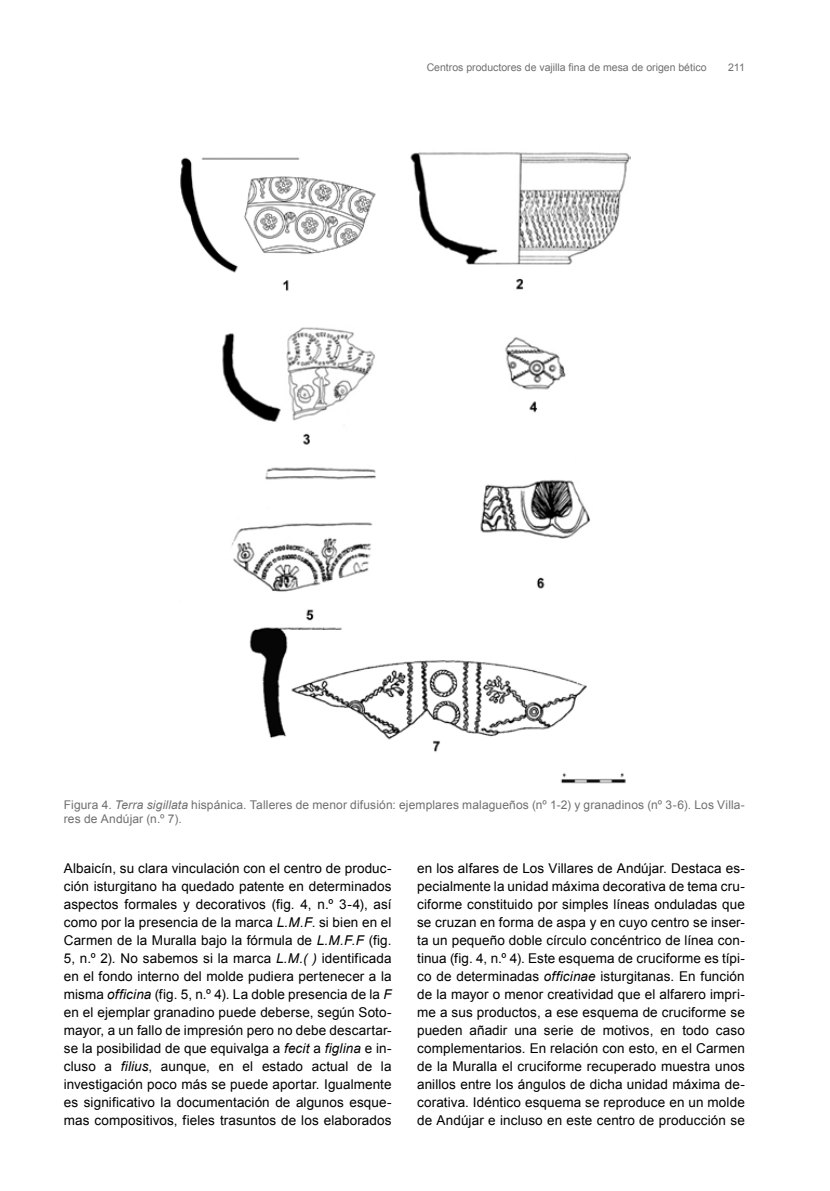
<style>
.page{position:relative;width:830px;height:1191px;background:#fff}
.page>*{position:absolute;margin:0;border:0;box-sizing:border-box;transform-origin:0 0}
.t1{font:13.5px/18px "Arial";letter-spacing:.01em;color:#000;text-align:justify}
.t2{font:12px/14.4px "Arial";letter-spacing:.01em;color:#706f6f}
.t3{font:10.5px "Arial";color:#706f6f}
.s1{font-style:italic}
</style>
<div class="page">
<img style="left:180px;top:152px;width:450px;height:632px">
<p class="t3" style="left:426px;top:62px;width:281px">Centros productores de vajilla fina de mesa de origen bético</p>
<p class="t3" style="left:727px;top:62px;width:18px">211</p>
<p class="t2" style="left:64px;top:797px;width:682px">Figura 4. <span class="s1">Terra sigillata</span> hispánica. Talleres de menor difusión: ejemplares malagueños (nº 1-2) y granadinos (nº 3-6). Los Villa&shy;res de Andújar (n.º 7).</p>
<p class="t1" style="left:64px;top:859px;width:329px">Albaicín, su clara vinculación con el centro de produc&shy;ción isturgitano ha quedado patente en determinados aspectos formales y decorativos (fig. 4, n.º 3-4), así como por la presencia de la marca <span class="s1">L.M.F</span>. si bien en el Carmen de la Muralla bajo la fórmula de <span class="s1">L.M.F.F</span> (fig.<br>5, n.º 2)<span class="s1">.</span> No sabemos si la marca <span class="s1">L.M.( )</span> identificada en el fondo interno del molde pudiera pertenecer a la misma <span class="s1">officina</span> (fig. 5, n.º 4). La doble presencia de la <span class="s1">F </span>en el ejemplar granadino puede deberse, según Soto&shy;mayor, a un fallo de impresión pero no debe descartar&shy;se la posibilidad de que equivalga a <span class="s1">fecit</span> a <span class="s1">figlina</span> e in&shy;cluso a <span class="s1">filius</span>, aunque, en el estado actual de la investigación poco más se puede aportar. Igualmente es significativo la documentación de algunos esque&shy;mas compositivos, fieles trasuntos de los elaborados</p>
<p class="t1" style="left:417px;top:859px;width:329px">en los alfares de Los Villares de Andújar. Destaca es&shy;pecialmente la unidad máxima decorativa de tema cru&shy;ciforme constituido por simples líneas onduladas que se cruzan en forma de aspa y en cuyo centro se inser&shy;ta un pequeño doble círculo concéntrico de línea con&shy;tinua (fig. 4, n.º 4). Este esquema de cruciforme es típi&shy;co de determinadas <span class="s1">officinae</span> isturgitanas. En función de la mayor o menor creatividad que el alfarero impri&shy;me a sus productos, a ese esquema de cruciforme se pueden añadir una serie de motivos, en todo caso complementarios. En relación con esto, en el Carmen de la Muralla el cruciforme recuperado muestra unos anillos entre los ángulos de dicha unidad máxima de&shy;corativa. Idéntico esquema se reproduce en un molde de Andújar e incluso en este centro de producción se</p>
</div>
